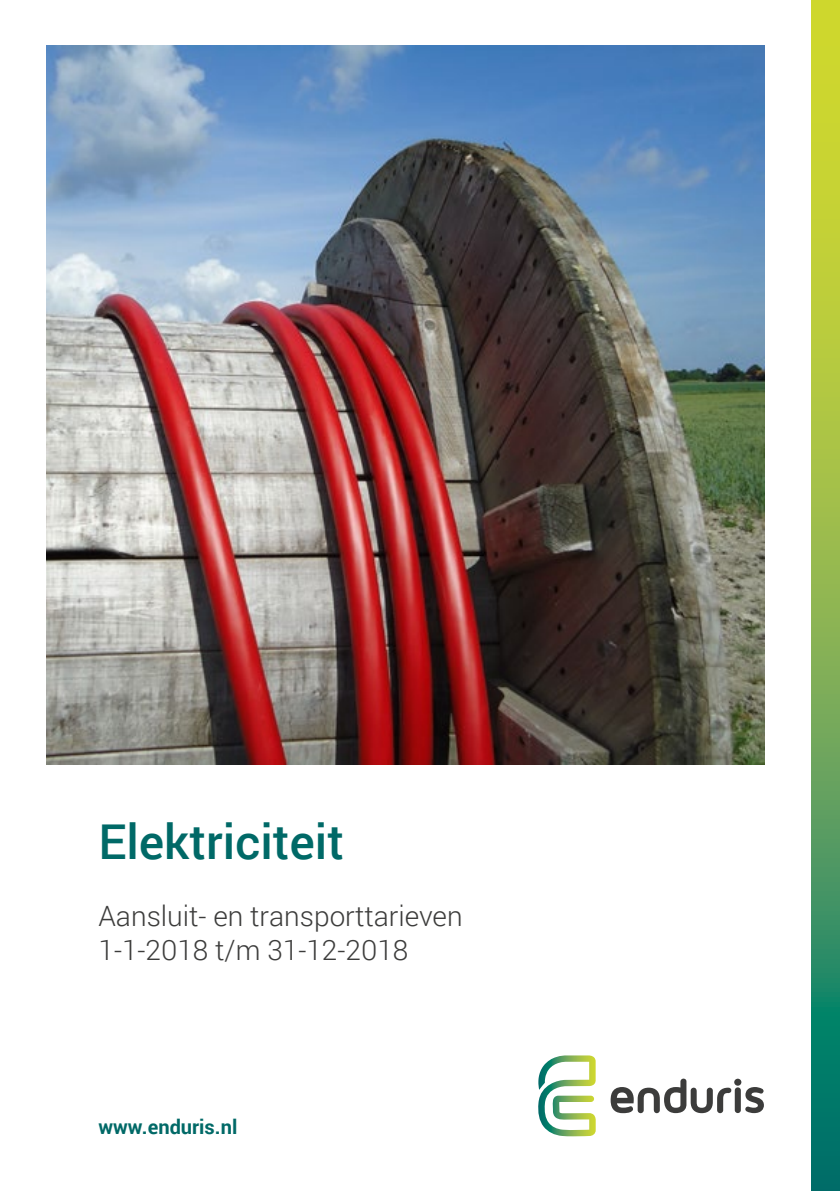
<style>
.page{position:relative;width:840px;height:1191px;background:#fff}
.page>*{position:absolute;margin:0;border:0;box-sizing:border-box;transform-origin:0 0}
.t1{font:48px "Enduris Roboto Medium";color:#006967}
.t2{font:28px/33.6px "Enduris Roboto Light";color:#3c3c3b}
.t3{font:20px "Enduris Roboto Bold";color:#006967}
</style>
<div class="page">
<svg style="left:811px;top:0;width:28px;height:1191px;background:#7caf4f"></svg>
<svg style="left:538px;top:1055px;width:57px;height:81px"></svg>
<div style="left:734px;top:1087px;width:6px;height:26px;background:#3c3c3b;border-radius:3px"></div>
<svg style="left:733px;top:1078px;width:8px;height:7px"></svg>
<svg style="left:610px;top:1078px;width:121px;height:35px"></svg>
<svg style="left:745px;top:1087px;width:18px;height:26px"></svg>
<img style="left:47px;top:45px;width:717px;height:719px">
<h1 class="t1" style="left:98px;top:808px;width:247px">Elektriciteit</h1>
<p class="t2" style="left:98px;top:898px;width:365px">Aansluit- en transporttarieven<br>1-1-2018 t/m 31-12-2018</p>
<p class="t3" style="left:98px;top:1113px;width:140px">www.enduris.nl</p>
</div>
